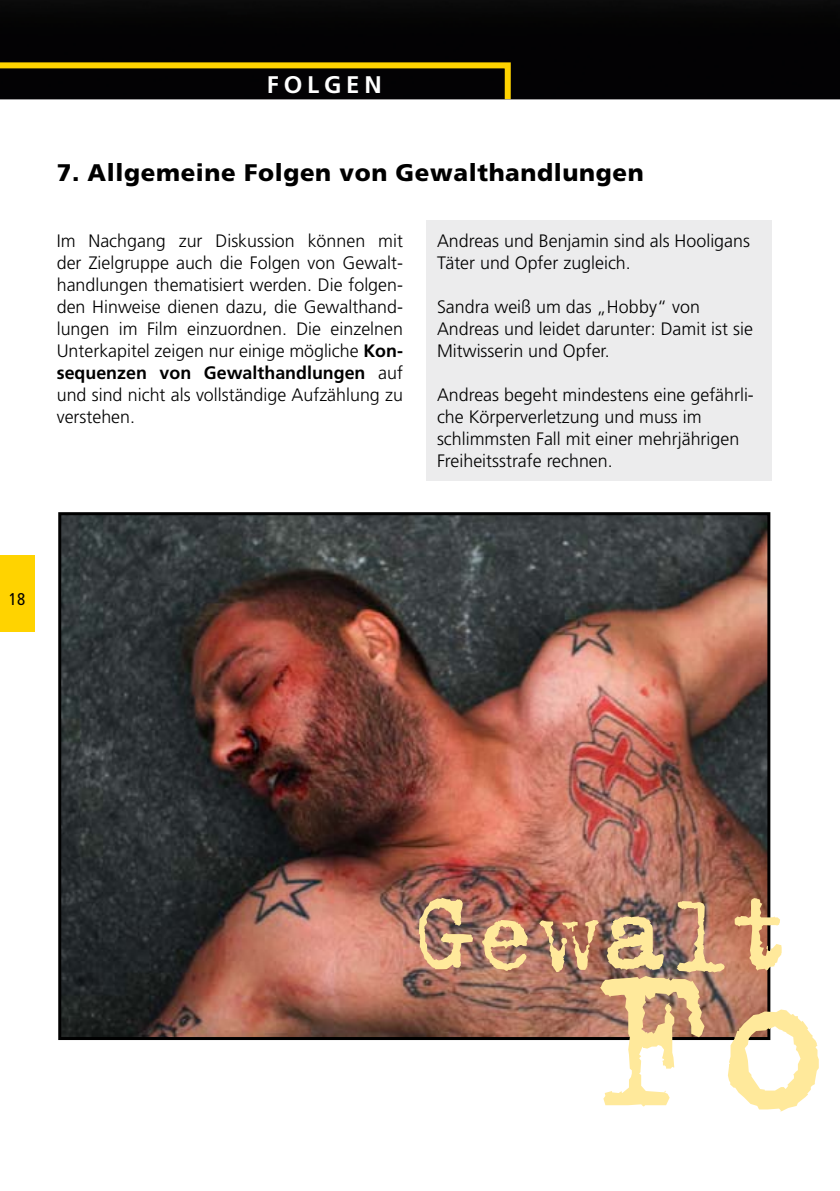
<style>
.page{position:relative;width:840px;height:1191px;background:#fff}
.page>*{position:absolute;margin:0;border:0;box-sizing:border-box;transform-origin:0 0}
.t1{font:222px "Trixie";color:#ffe99b}
.t2{font:120px "Trixie";letter-spacing:-.015em;color:#ffe99b}
.t3{font:900 24px "Frutiger LT Std";letter-spacing:.025em;color:#000}
.t4{font:700 24px "Frutiger LT Std";color:#fff}
.t5{font:300 18px/22px "Frutiger LT Std";color:#000}
.t6{font:condensed 17px "Frutiger LT Std";color:#000}
.s1{font-weight:700}
</style>
<div class="page">
<div style="left:0;top:555px;width:34px;height:77px;background:#ffd300"></div>
<img style="left:62px;top:516px;width:704px;height:520px">
<div style="left:58px;top:512px;width:712px;height:528px;border:3px solid #000"></div>
<div style="left:0;top:0;width:839px;height:99px;background:#030204"></div>
<svg style="left:0;top:59px;width:513px;height:40px;background:#2a2303"></svg>
<div style="left:426px;top:220px;width:345px;height:261px;background:#ececed"></div>
<h3 class="t4" style="left:267px;top:70px;width:37px">Folgen</h3>
<h3 class="t3" style="left:57px;top:158px;width:588px">7. Allgemeine Folgen von Gewalthandlungen</h3>
<p class="t5" style="left:57px;top:230px;width:347px;text-align:justify">Im Nachgang zur Diskussion können mit der Zielgruppe auch die Folgen von Gewalt&shy;handlungen thematisiert werden. Die folgen&shy;den Hinweise dienen dazu, die Gewalthand&shy;lungen im Film einzuordnen. Die einzelnen Unterkapitel zeigen nur einige mögliche <span class="s1">Kon&shy;sequenzen von Gewalthandlungen</span> auf und sind nicht als vollständige Aufzählung zu verstehen.</p>
<p class="t5" style="left:437px;top:230px;width:314px">Andreas und Benjamin sind als Hooligans<br>Täter und Opfer zugleich.</p>
<p class="t5" style="left:437px;top:296px;width:317px">Sandra weiß um das „Hobby“ von<br>Andreas und leidet darunter: Damit ist sie<br>Mitwisserin und Opfer.</p>
<p class="t5" style="left:437px;top:384px;width:318px">Andreas begeht mindestens eine gefährli&shy;che Körperverletzung und muss im schlimmsten Fall mit einer mehrjährigen Freiheitsstrafe rechnen.</p>
<p class="t6" style="left:9px;top:589px;width:18px">18</p>
<h2 class="t2" style="left:408px;top:854px;width:388px">Gewalt</h2>
<h1 class="t1" style="left:590px;top:893px;width:242px">Fo</h1>
</div>
